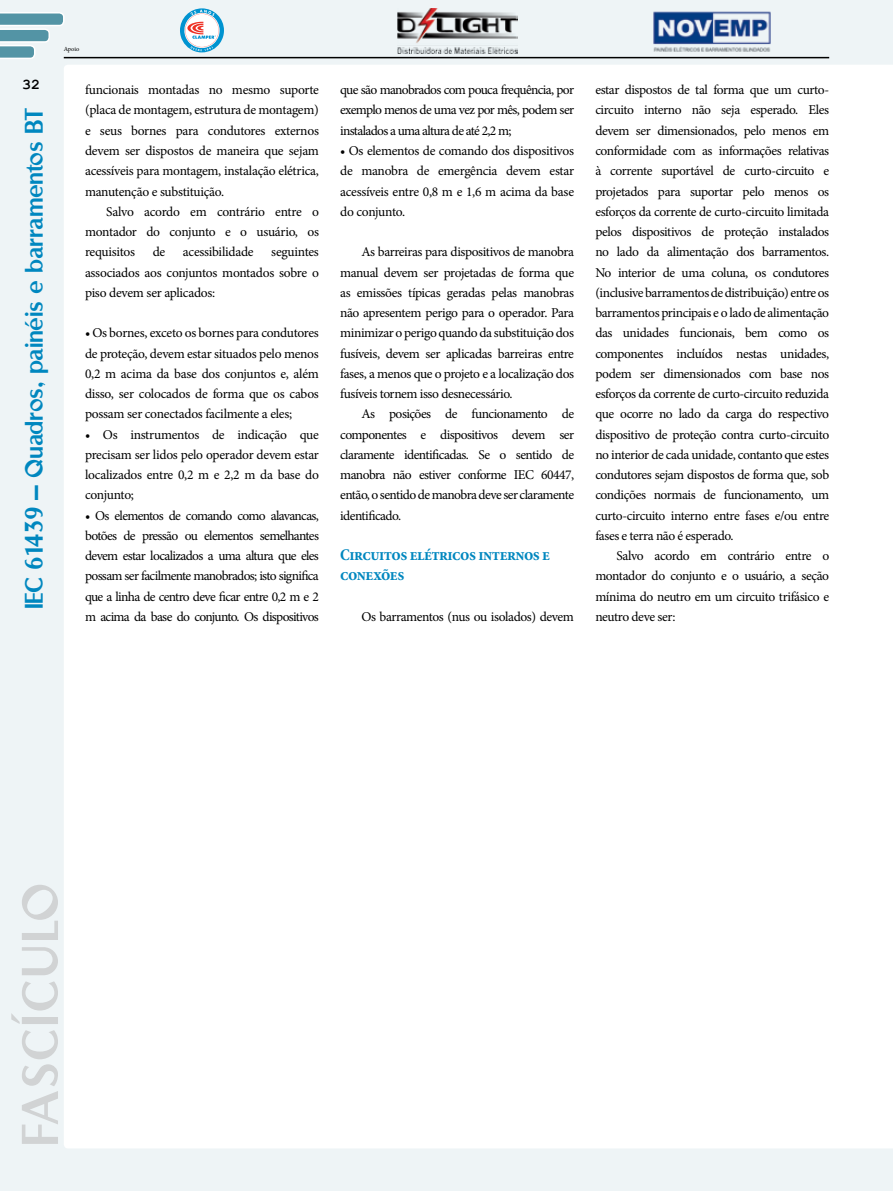
<style>
.page{position:relative;width:893px;height:1191px;background:#eef4f6}
.page>*{position:absolute;margin:0;border:0;box-sizing:border-box;transform-origin:0 0}
.t1{font:57.9px "Rubino Sans ICG Fill";letter-spacing:.025em;color:#d1d3d4}
.t2{font:28.5px "Rubino Sans ICG Fill";letter-spacing:-.01em;color:#0087bf}
.t3{font:700 condensed 16.5px/20.2px "Minion Pro";letter-spacing:-.03em;color:#0087bf}
.t4{font:700 15px "Courier New";color:#000}
.t5{font:13.5px/20.2px "Minion Pro";letter-spacing:-.03em;color:#000;text-align:justify}
.t6{font:6.3px "Minion Pro";letter-spacing:-.005em;color:#000}
</style>
<div class="page">
<div style="left:64px;top:65px;width:829px;height:1083px;background:#fff"></div>
<hr style="left:64px;top:57px;width:765px;height:1px;background:#000">
<svg style="left:0;top:12px;width:65px;height:47px"></svg>
<img style="left:653px;top:11px;width:118px;height:41px">
<svg style="left:180px;top:8px;width:44px;height:44px"></svg>
<img style="left:397px;top:8px;width:120px;height:45px">
<p class="t4" style="left:22px;top:75px;width:19px">32</p>
<h2 class="t2" style="left:19px;top:609px;width:503px;rotate:-90deg">IEC 61439 – Quadros, painéis e barramentos BT</h2>
<p class="t6" style="left:64px;top:45px;width:17px">Apoio</p>
<p class="t5" style="left:85px;top:80px;width:235px">funcionais montadas no mesmo suporte (placa de montagem, estrutura de montagem) e seus bornes para condutores externos devem ser dispostos de maneira que sejam acessíveis para montagem, instalação elétrica, manutenção e substituição.</p>
<p class="t5" style="left:85px;top:201px;width:235px;text-indent:21px">Salvo acordo em contrário entre o montador do conjunto e o usuário, os requisitos</p>
<p class="t5" style="left:153px;top:242px;width:14px">de</p>
<p class="t5" style="left:183px;top:242px;width:72px">acessibilidade</p>
<p class="t5" style="left:85px;top:242px;width:235px;text-indent:186px">seguintes associados aos conjuntos montados sobre o piso devem ser aplicados:</p>
<p class="t5" style="left:85px;top:323px;width:235px">• Os bornes, exceto os bornes para condutores de proteção, devem estar situados pelo menos 0,2 m acima da base dos conjuntos e, além disso, ser colocados de forma que os cabos possam ser conectados facilmente a eles;</p>
<p class="t5" style="left:85px;top:424px;width:235px">• Os instrumentos de indicação que precisam ser lidos pelo operador devem estar localizados entre 0,2 m e 2,2 m da base do conjunto;</p>
<p class="t5" style="left:85px;top:505px;width:235px">• Os elementos de comando como alavancas, botões de pressão ou elementos semelhantes devem estar localizados a uma altura que eles possam ser facilmente manobrados; isto significa que a linha de centro deve ficar entre 0,2 m e 2 m acima da base do conjunto. Os dispositivos</p>
<p class="t5" style="left:340px;top:80px;width:235px">que são manobrados com pouca frequência, por exemplo menos de uma vez por mês, podem ser instalados a uma altura de até 2,2 m;</p>
<p class="t5" style="left:340px;top:141px;width:235px">• Os elementos de comando dos dispositivos de manobra de emergência devem estar acessíveis entre 0,8 m e 1,6 m acima da base do conjunto.</p>
<p class="t5" style="left:340px;top:242px;width:235px;text-indent:21px">As barreiras para dispositivos de manobra manual devem ser projetadas de forma que as emissões típicas geradas pelas manobras não apresentem perigo para o operador. Para minimizar o perigo quando da substituição dos fusíveis, devem ser aplicadas barreiras entre fases, a menos que o projeto e a localização dos fusíveis tornem isso desnecessário.</p>
<p class="t5" style="left:340px;top:404px;width:235px;text-indent:21px">As posições de funcionamento de componentes e dispositivos devem ser claramente identificadas. Se o sentido de manobra não estiver conforme IEC 60447, então, o sentido de manobra deve ser claramente identificado.</p>
<p class="t3" style="left:340px;top:544px;width:211px">Circuitos elétricos internos e conexões</p>
<p class="t5" style="left:361px;top:606px;width:214px">Os barramentos (nus ou isolados) devem</p>
<p class="t5" style="left:595px;top:80px;width:235px">estar dispostos de tal forma que um curto&shy;circuito interno não seja esperado. Eles devem ser dimensionados, pelo menos em conformidade com as informações relativas à corrente suportável de curto-circuito e projetados para suportar pelo menos os esforços da corrente de curto-circuito limitada pelos dispositivos de proteção instalados no lado da alimentação dos barramentos.<br>No interior de uma coluna, os condutores (inclusive barramentos de distribuição) entre os barramentos principais e o lado de alimentação das unidades funcionais, bem como os componentes incluídos nestas unidades, podem ser dimensionados com base nos esforços da corrente de curto-circuito reduzida que ocorre no lado da carga do respectivo dispositivo de proteção contra curto-circuito no interior de cada unidade, contanto que estes condutores sejam dispostos de forma que, sob condições normais de funcionamento, um curto-circuito interno entre fases e/ou entre fases e terra não é esperado.</p>
<p class="t5" style="left:595px;top:546px;width:235px;text-indent:21px">Salvo acordo em contrário entre o montador do conjunto e o usuário, a seção mínima do neutro em um circuito trifásico e neutro deve ser:</p>
<h1 class="t1" style="left:9px;top:1146px;width:265px;rotate:-90deg">Fascículo</h1>
</div>
